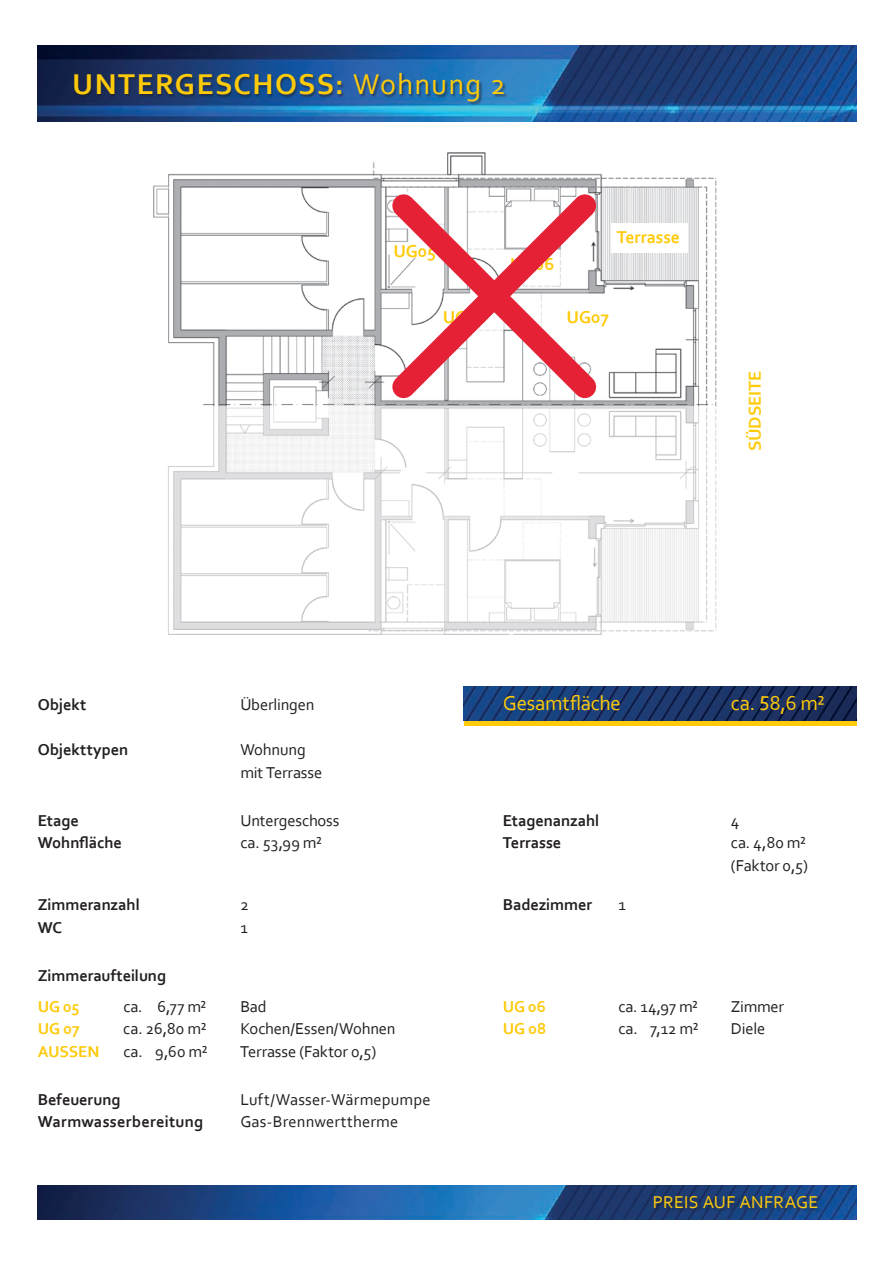
<style>
.page{position:relative;width:893px;height:1263px;background:#fff}
.page>*{position:absolute;margin:0;border:0;box-sizing:border-box;transform-origin:0 0}
.t1{font:700 30px "Corbel";letter-spacing:.05em;color:#feca0a}
.t2{font:21px "Corbel";letter-spacing:-.01em;color:#feca0a}
.t3{font:700 18px "Corbel";letter-spacing:-.01em;color:#feca0a}
.t4{font:18px "Corbel";letter-spacing:.015em;color:#feca0a}
.t5{font:16.5px/22.5px "Corbel";letter-spacing:-.005em;color:#231f20}
.t6{font:700 16.5px "Corbel";letter-spacing:-.005em;color:#231f20}
.t7{font:700 16.5px "Corbel";letter-spacing:-.005em;color:#feca0a}
.t8{font:700 16.5px "Corbel";letter-spacing:.015em;color:#231f20}
.s1{font-weight:400}
</style>
<div class="page">
<img style="left:153px;top:152px;width:564px;height:482px">
<div style="left:464px;top:691px;width:392px;height:34px;background:#feca0a"></div>
<img style="left:464px;top:687px;width:392px;height:34px">
<div style="left:611px;top:223px;width:77px;height:29px;background:#fff"></div>
<img style="left:38px;top:45px;width:818px;height:77px">
<div style="left:75px;top:73px;width:433px;height:32px;background:#231f20;opacity:.5"></div>
<img style="left:38px;top:1185px;width:818px;height:34px">
<div style="left:655px;top:1197px;width:167px;height:15px;background:#231f20;opacity:.5"></div>
<svg style="left:381px;top:183px;width:226px;height:226px"></svg>
<h1 class="t1" style="left:72px;top:66px;width:435px">UNTERGESCHOSS: <span class="s1">Wohnung 2</span></h1>
<p class="t3" style="left:393px;top:240px;width:44px">UG05</p>
<p class="t3" style="left:443px;top:306px;width:45px">UG08</p>
<p class="t3" style="left:510px;top:253px;width:45px">UG06</p>
<p class="t3" style="left:617px;top:225px;width:65px">Terrasse</p>
<p class="t3" style="left:567px;top:306px;width:44px">UG07</p>
<p class="t3" style="left:744px;top:451px;width:82px;rotate:-90deg">SÜDSEITE</p>
<p class="t6" style="left:38px;top:694px;width:50px">Objekt</p>
<p class="t5" style="left:240px;top:693px;width:76px">Überlingen</p>
<p class="t2" style="left:503px;top:690px;width:120px">Gesamtfläche</p>
<p class="t2" style="left:731px;top:690px;width:95px">ca. 58,6 m²</p>
<p class="t6" style="left:38px;top:739px;width:92px">Objekttypen</p>
<p class="t5" style="left:240px;top:738px;width:83px">Wohnung mit Terrasse</p>
<p class="t6" style="left:38px;top:810px;width:43px">Etage</p>
<p class="t5" style="left:240px;top:809px;width:101px">Untergeschoss</p>
<p class="t6" style="left:503px;top:810px;width:98px">Etagenanzahl</p>
<p class="t5" style="left:731px;top:809px;width:10px">4</p>
<p class="t6" style="left:38px;top:832px;width:86px">Wohnfläche</p>
<p class="t5" style="left:240px;top:831px;width:83px">ca. 53,99 m²</p>
<p class="t6" style="left:503px;top:832px;width:60px">Terrasse</p>
<p class="t5" style="left:731px;top:831px;width:79px">ca. 4,80 m² (Faktor 0,5)</p>
<p class="t6" style="left:38px;top:894px;width:103px">Zimmeranzahl</p>
<p class="t5" style="left:240px;top:893px;width:10px">2</p>
<p class="t6" style="left:503px;top:894px;width:91px">Badezimmer</p>
<p class="t5" style="left:618px;top:893px;width:9px">1</p>
<p class="t6" style="left:38px;top:917px;width:26px">WC</p>
<p class="t5" style="left:240px;top:916px;width:9px">1</p>
<p class="t6" style="left:38px;top:965px;width:130px">Zimmeraufteilung</p>
<p class="t7" style="left:38px;top:996px;width:43px">UG 05</p>
<p class="t5" style="left:123px;top:995px;width:84px">ca. 6,77 m²</p>
<p class="t5" style="left:240px;top:995px;width:28px">Bad</p>
<p class="t7" style="left:503px;top:996px;width:45px">UG 06</p>
<p class="t5" style="left:618px;top:995px;width:81px">ca. 14,97 m²</p>
<p class="t5" style="left:731px;top:995px;width:55px">Zimmer</p>
<p class="t7" style="left:38px;top:1019px;width:44px">UG 07</p>
<p class="t5" style="left:123px;top:1017px;width:84px">ca. 26,80 m²</p>
<p class="t5" style="left:240px;top:1017px;width:157px">Kochen/Essen/Wohnen</p>
<p class="t7" style="left:503px;top:1019px;width:45px">UG 08</p>
<p class="t5" style="left:618px;top:1017px;width:81px">ca. 7,12 m²</p>
<p class="t5" style="left:731px;top:1017px;width:36px">Diele</p>
<p class="t7" style="left:38px;top:1041px;width:63px">AUSSEN</p>
<p class="t5" style="left:123px;top:1040px;width:86px">ca. 9,60 m²</p>
<p class="t5" style="left:240px;top:1040px;width:138px">Terrasse (Faktor 0,5)</p>
<p class="t6" style="left:38px;top:1089px;width:84px">Befeuerung</p>
<p class="t5" style="left:240px;top:1088px;width:192px">Luft/Wasser-Wärmepumpe</p>
<p class="t8" style="left:38px;top:1112px;width:167px">Warmwasserbereitung</p>
<p class="t5" style="left:240px;top:1110px;width:159px">Gas-Brennwerttherme</p>
<p class="t4" style="left:653px;top:1190px;width:167px">PREIS AUF ANFRAGE</p>
</div>
